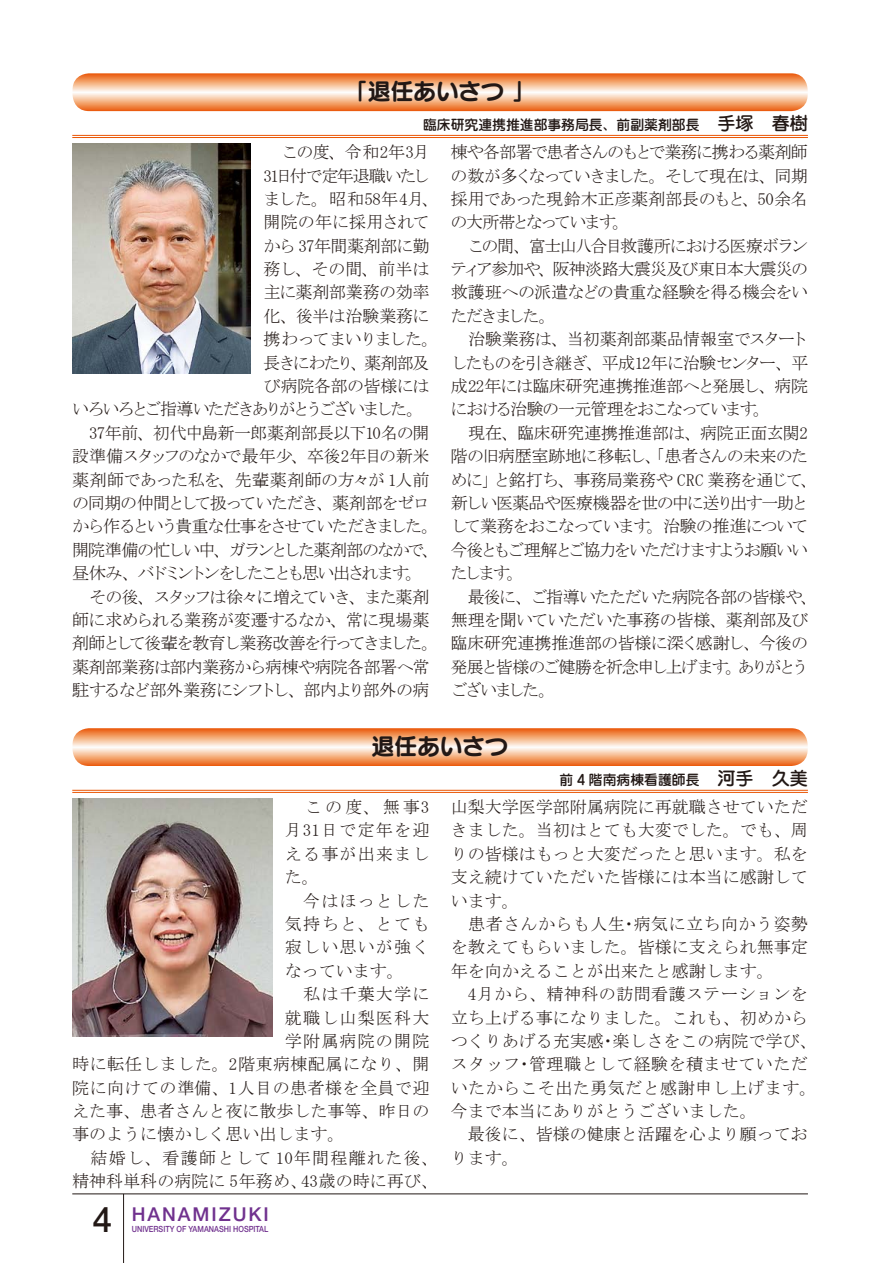
<style>
.page{position:relative;width:893px;height:1263px;background:#fff}
.page>*{position:absolute;margin:0;border:0;box-sizing:border-box;transform-origin:0 0}
.t1{font:23.4px "Seurat Pro B";letter-spacing:-.025em;color:#221815}
.t2{font:500 19.2px "Helvetica Neue LT Std";letter-spacing:.1em;color:#70318e}
.t3{font:16.95px/23.4px "MS Mincho";letter-spacing:-.065em;color:#221815}
.t4{font:16.95px/23.4px "MS Mincho";color:#221815}
.t5{font:16.95px "MS Mincho";letter-spacing:-.025em;color:#221815}
.t6{font:16.95px "MS Mincho";letter-spacing:.07em;color:#221815}
.t7{font:16.95px "MS Mincho";letter-spacing:-.085em;color:#221815}
.t8{font:16.95px "MS Mincho";letter-spacing:.08em;color:#221815}
.t9{font:16.95px "MS Mincho";letter-spacing:-.14em;color:#221815}
.t10{font:16.95px "MS Mincho";letter-spacing:-.105em;color:#221815}
.t11{font:16.95px "MS Mincho";letter-spacing:-.095em;color:#221815}
.t12{font:16.95px "MS Mincho";letter-spacing:-.155em;color:#221815}
.t13{font:16.95px "MS Mincho";letter-spacing:-.05em;color:#221815}
.t14{font:16.95px "MS Mincho";letter-spacing:-.07em;color:#221815}
.t15{font:16.95px "MS Mincho";letter-spacing:-.09em;color:#221815}
.t16{font:16.95px "MS Mincho";letter-spacing:-.06em;color:#221815}
.t17{font:16.95px "MS Mincho";letter-spacing:-.045em;color:#221815}
.t18{font:16.95px "MS Mincho";letter-spacing:.03em;color:#221815}
.t19{font:16.95px "MS Mincho";letter-spacing:.025em;color:#221815}
.t20{font:16.95px "MS Mincho";letter-spacing:.005em;color:#221815}
.t21{font:16.95px "MS Mincho";letter-spacing:-.1em;color:#221815}
.t22{font:500 13.8px "Jun 34 Pro";color:#221815}
.t23{font:500 8.55px "Helvetica Neue LT Std";color:#70318e;scale:.86 1}
.s1{font-size:18px}
.s2{font-family:"Futo Go B101 Pro";font-weight:700;font-size:34.05px;color:#221815}
</style>
<div class="page">
<svg style="left:73px;top:73px;width:735px;height:38px;background:#f4af82"></svg>
<svg style="left:73px;top:728px;width:735px;height:38px;background:#f4ae81"></svg>
<hr style="left:72px;top:135px;width:736px;height:1px;background:#ea5504">
<hr style="left:72px;top:137px;width:736px;height:1px;background:#ea5504">
<hr style="left:72px;top:790px;width:736px;height:1px;background:#ea5504">
<hr style="left:72px;top:792px;width:736px;height:1px;background:#ea5504">
<img style="left:72px;top:144px;width:179px;height:229px">
<img style="left:72px;top:798px;width:200px;height:238px">
<hr style="left:72px;top:1193px;width:736px;height:1px;background:#221815">
<hr style="left:123px;top:1194px;width:1px;height:69px;background:#221815">
<h1 class="t1" style="left:344px;top:75px;width:193px">「退任あいさつ 」</h1>
<p class="t22" style="left:423px;top:114px;width:386px">臨床研究連携推進部事務局長、前副薬剤部長 <span class="s1">手塚　春樹</span></p>
<p class="t20" style="left:264px;top:144px;width:168px">　この度、令和2年3月</p>
<p class="t7" style="left:264px;top:167px;width:168px">31日付で定年退職いたし</p>
<p class="t4" style="left:263px;top:187px;width:176px">ました。昭和58年4月、</p>
<p class="t4" style="left:263px;top:210px;width:168px">開院の年に採用されて</p>
<p class="t5" style="left:263px;top:237px;width:168px">から 37年間薬剤部に勤</p>
<p class="t5" style="left:264px;top:260px;width:167px">務し、その間、前半は</p>
<p class="t5" style="left:263px;top:284px;width:168px">主に薬剤部業務の効率</p>
<p class="t5" style="left:264px;top:307px;width:168px">化、後半は治験業務に</p>
<p class="t3" style="left:264px;top:327px;width:176px">携わってまいりました。</p>
<p class="t21" style="left:264px;top:354px;width:167px">長きにわたり、薬剤部及</p>
<p class="t5" style="left:264px;top:377px;width:168px">び病院各部の皆様には</p>
<p class="t9" style="left:72px;top:401px;width:353px">いろいろとご指導いただきありがとうございました。</p>
<p class="t5" style="left:72px;top:424px;width:359px">　37年前、初代中島新一郎薬剤部長以下10名の開</p>
<p class="t13" style="left:72px;top:448px;width:359px">設準備スタッフのなかで最年少、卒後2年目の新米</p>
<p class="t5" style="left:72px;top:471px;width:359px">薬剤師であった私を、先輩薬剤師の方々が 1人前</p>
<p class="t14" style="left:72px;top:494px;width:359px">の同期の仲間として扱っていただき、薬剤部をゼロ</p>
<p class="t10" style="left:72px;top:518px;width:368px">から作るという貴重な仕事をさせていただきました。</p>
<p class="t11" style="left:72px;top:541px;width:368px">開院準備の忙しい中、ガランとした薬剤部のなかで、</p>
<p class="t12" style="left:72px;top:565px;width:352px">昼休み、バドミントンをしたことも思い出されます。</p>
<p class="t15" style="left:72px;top:588px;width:359px">　その後、スタッフは徐々に増えていき、また薬剤</p>
<p class="t17" style="left:72px;top:611px;width:359px">師に求められる業務が変遷するなか、常に現場薬</p>
<p class="t7" style="left:72px;top:635px;width:368px">剤師として後輩を教育し業務改善を行ってきました。</p>
<p class="t5" style="left:72px;top:658px;width:359px">薬剤部業務は部内業務から病棟や病院各部署へ常</p>
<p class="t16" style="left:72px;top:681px;width:359px">駐するなど部外業務にシフトし、部内より部外の病</p>
<p class="t3" style="left:450px;top:140px;width:368px">棟や各部署で患者さんのもとで業務に携わる薬剤師の数が多くなっていきました。そして現在は、同期採用であった現鈴木正彦薬剤部長のもと、50余名の大所帯となっています。<br>　この間、富士山八合目救護所における医療ボランティア参加や、阪神淡路大震災及び東日本大震災の救護班への派遣などの貴重な経験を得る機会をいただきました。<br>　治験業務は、当初薬剤部薬品情報室でスタートしたものを引き継ぎ、平成12年に治験センター、平成22年には臨床研究連携推進部へと発展し、病院における治験の一元管理をおこなっています。<br>　現在、臨床研究連携推進部は、病院正面玄関2階の旧病歴室跡地に移転し、「患者さんの未来のために」と銘打ち、事務局業務や CRC 業務を通じて、新しい医薬品や医療機器を世の中に送り出す一助として業務をおこなっています。治験の推進について今後ともご理解とご協力をいただけますようお願いいたします。<br>　最後に、ご指導いたただいた病院各部の皆様や、無理を聞いていただいた事務の皆様、薬剤部及び臨床研究連携推進部の皆様に深く感謝し、今後の発展と皆様のご健勝を祈念申し上げます。ありがとうございました。</p>
<h1 class="t1" style="left:371px;top:730px;width:139px">退任あいさつ</h1>
<p class="t22" style="left:559px;top:769px;width:250px">前 4 階南病棟看護師長 <span class="s1">河手　久美</span></p>
<p class="t5" style="left:285px;top:798px;width:146px">　この度、無事3</p>
<p class="t8" style="left:285px;top:822px;width:146px">月31日で定年を迎</p>
<p class="t6" style="left:285px;top:845px;width:146px">える事が出来まし</p>
<p class="t5" style="left:285px;top:869px;width:36px">た。</p>
<p class="t6" style="left:285px;top:892px;width:146px">　今はほっとした</p>
<p class="t5" style="left:285px;top:915px;width:146px">気持ちと、とても</p>
<p class="t6" style="left:285px;top:939px;width:146px">寂しい思いが強く</p>
<p class="t5" style="left:285px;top:962px;width:121px">なっています。</p>
<p class="t6" style="left:285px;top:985px;width:146px">　私は千葉大学に</p>
<p class="t6" style="left:285px;top:1009px;width:146px">就職し山梨医科大</p>
<p class="t6" style="left:285px;top:1032px;width:146px">学附属病院の開院</p>
<p class="t18" style="left:72px;top:1056px;width:359px">時に転任しました。2階東病棟配属になり、開</p>
<p class="t19" style="left:72px;top:1079px;width:359px">院に向けての準備、1人目の患者様を全員で迎</p>
<p class="t4" style="left:72px;top:1099px;width:359px">えた事、患者さんと夜に散歩した事等、昨日の</p>
<p class="t4" style="left:72px;top:1123px;width:274px">事のように懐かしく思い出します。</p>
<p class="t8" style="left:72px;top:1149px;width:367px">　結婚し、看護師として 10年間程離れた後、</p>
<p class="t4" style="left:72px;top:1169px;width:367px">精神科単科の病院に 5年務め、43歳の時に再び、</p>
<p class="t2" style="left:93px;top:1202px;width:177px"><span class="s2">4</span> HANAMIZUKI</p>
<p class="t23" style="left:132px;top:1224px;width:160px">UNIVERSITY OF YAMANASHI HOSPITAL</p>
<p class="t4" style="left:451px;top:795px;width:367px">山梨大学医学部附属病院に再就職させていただきました。当初はとても大変でした。でも、周りの皆様はもっと大変だったと思います。私を支え続けていただいた皆様には本当に感謝しています。<br>　患者さんからも人生・病気に立ち向かう姿勢を教えてもらいました。皆様に支えられ無事定年を向かえることが出来たと感謝します。<br>　4月から、精神科の訪問看護ステーションを立ち上げる事になりました。これも、初めからつくりあげる充実感・楽しさをこの病院で学び、スタッフ・管理職として経験を積ませていただいたからこそ出た勇気だと感謝申し上げます。今まで本当にありがとうございました。<br>　最後に、皆様の健康と活躍を心より願っております。　</p>
</div>
